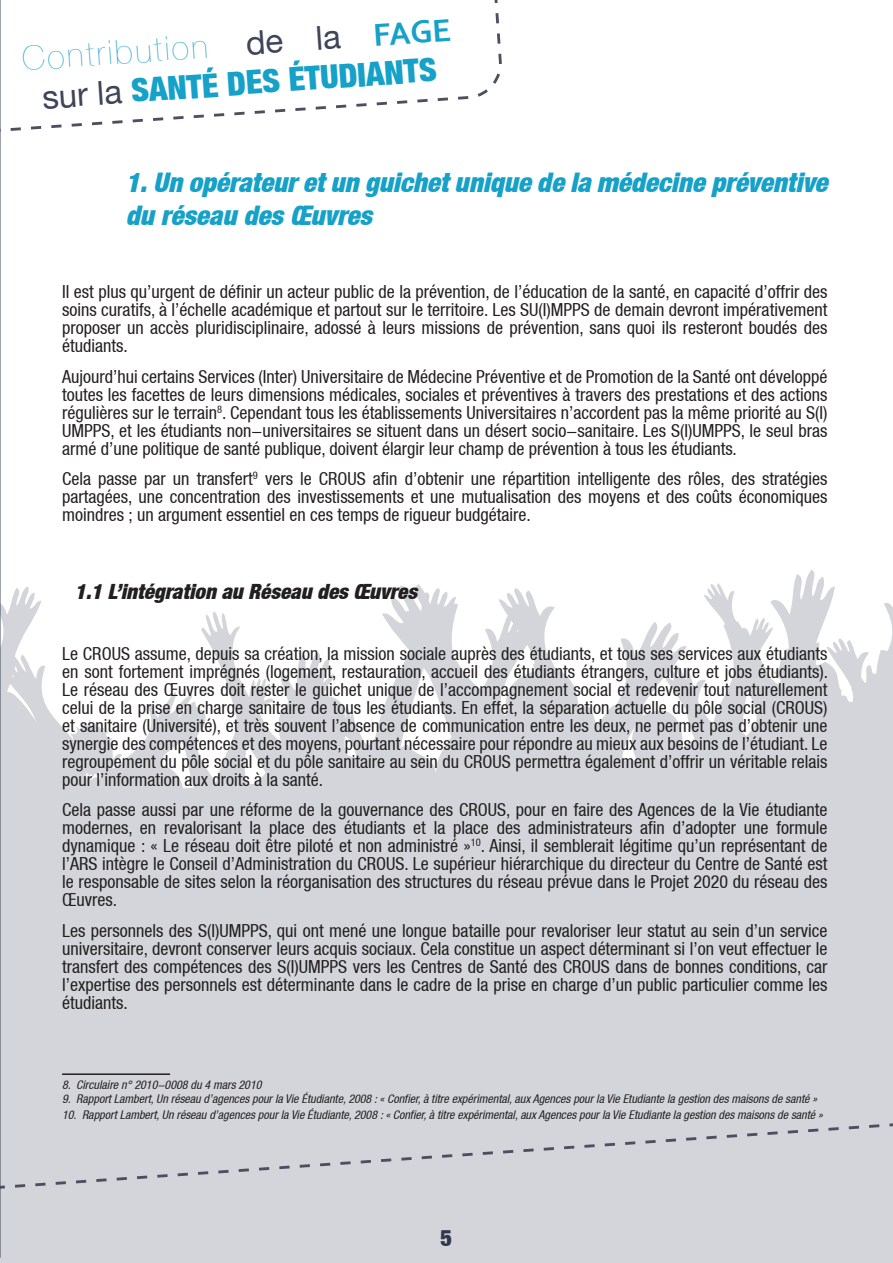
<style>
.page{position:relative;width:893px;height:1263px;background:#fff}
.page>*{position:absolute;margin:0;border:0;box-sizing:border-box;transform-origin:0 0}
.t1{font:900 condensed 33px/39.6px "Helvetica Neue LT";color:#15a1c8;text-align:center}
.t2{font:italic 900 condensed 27px/32.4px "Helvetica Neue LT";color:#15a1c8}
.t3{font:900 condensed 22.5px "Helvetica Neue LT";color:#33394d}
.t4{font:italic 900 condensed 21px "Helvetica Neue LT";color:#231f20}
.t5{font:condensed 18px/18px "Helvetica Neue LT";color:#231f20;text-align:justify}
.t6{font:italic condensed 12px "Helvetica Neue LT";color:#231f20}
.s1{font-weight:200;font-stretch:normal}
.s2{font-weight:400;font-stretch:normal;color:#3f4558}
.s3{font-family:"Corbel";font-weight:700;font-stretch:normal}
</style>
<div class="page">
<svg style="left:164px;top:570px;width:729px;height:388px;fill:#d3d5da"></svg>
<div style="left:0;top:958px;width:893px;height:305px;background:#d3d5da"></div>
<svg style="left:1px;top:586px;width:163px;height:372px;fill:#d3d5da"></svg>
<svg style="left:10px;top:0;width:492px;height:131px"></svg>
<svg style="left:1px;top:1123px;width:892px;height:66px"></svg>
<hr style="left:0;top:0;width:1px;height:1258px;background:#3f4558">
<hr style="left:62px;top:1073px;width:108px;height:2px;background:#231f20">
<h1 class="t1" style="left:21px;top:38px;width:431px;rotate:-4deg"><span class="s1">Contribution</span> <span class="s2">de la</span> <span class="s3">FAGE </span><span class="s2">sur la</span> santé des étudiants</h1>
<h2 class="t2" style="left:126px;top:166px;width:703px">1. Un opérateur et un guichet unique de la médecine préventive du réseau des Œuvres</h2>
<p class="t5" style="left:62px;top:282px;width:767px">Il est plus qu’urgent de définir un acteur public de la prévention, de l’éducation de la santé, en capacité d’offrir des soins curatifs, à l’échelle académique et partout sur le territoire. Les SU(I)MPPS de demain devront impérativement proposer un accès pluridisciplinaire, adossé à leurs missions de prévention, sans quoi ils resteront boudés des étudiants.</p>
<p class="t5" style="left:62px;top:367px;width:767px">Aujourd’hui certains Services (Inter) Universitaire de Médecine Préventive et de Promotion de la Santé ont développé toutes les facettes de leurs dimensions médicales, sociales et préventives à travers des prestations et des actions régulières sur le terrain<sup>8</sup>. Cependant tous les établissements Universitaires n’accordent pas la même priorité au S(I)<br>UMPPS, et les étudiants non-universitaires se situent dans un désert socio-sanitaire. Les S(I)UMPPS, le seul bras armé d’une politique de santé publique, doivent élargir leur champ de prévention à tous les étudiants.</p>
<p class="t5" style="left:62px;top:470px;width:767px">Cela passe par un transfert<sup>9</sup> vers le CROUS afin d’obtenir une répartition intelligente des rôles, des stratégies partagées, une concentration des investissements et une mutualisation des moyens et des coûts économiques moindres ; un argument essentiel en ces temps de rigueur budgétaire.</p>
<p class="t4" style="left:75px;top:579px;width:344px">1.1 L’intégration au Réseau des Œuvres</p>
<p class="t5" style="left:62px;top:644px;width:767px">Le CROUS assume, depuis sa création, la mission sociale auprès des étudiants, et tous ses services aux étudiants en sont fortement imprégnés (logement, restauration, accueil des étudiants étrangers, culture et jobs étudiants).<br>Le réseau des Œuvres doit rester le guichet unique de l’accompagnement social et redevenir tout naturellement celui de la prise en charge sanitaire de tous les étudiants. En effet, la séparation actuelle du pôle social (CROUS) et sanitaire (Université), et très souvent l’absence de communication entre les deux, ne permet pas d’obtenir une synergie des compétences et des moyens, pourtant nécessaire pour répondre au mieux aux besoins de l’étudiant. Le regroupement du pôle social et du pôle sanitaire au sein du CROUS permettra également d’offrir un véritable relais pour l’information aux droits à la santé.</p>
<p class="t5" style="left:62px;top:801px;width:767px">Cela passe aussi par une réforme de la gouvernance des CROUS, pour en faire des Agences de la Vie étudiante modernes, en revalorisant la place des étudiants et la place des administrateurs afin d’adopter une formule dynamique : « Le réseau doit être piloté et non administré »<sup>10</sup>. Ainsi, il semblerait légitime qu’un représentant de l’ARS intègre le Conseil d’Administration du CROUS. Le supérieur hiérarchique du directeur du Centre de Santé est le responsable de sites selon la réorganisation des structures du réseau prévue dans le Projet 2020 du réseau des Œuvres.</p>
<p class="t5" style="left:62px;top:922px;width:767px">Les personnels des S(I)UMPPS, qui ont mené une longue bataille pour revaloriser leur statut au sein d’un service universitaire, devront conserver leurs acquis sociaux. Cela constitue un aspect déterminant si l’on veut effectuer le transfert des compétences des S(I)UMPPS vers les Centres de Santé des CROUS dans de bonnes conditions, car l’expertise des personnels est déterminante dans le cadre de la prise en charge d’un public particulier comme les étudiants.</p>
<p class="t6" style="left:62px;top:1077px;width:201px">8. Circulaire n° 2010-0008 du 4 mars 2010</p>
<p class="t6" style="left:62px;top:1092px;width:756px">9. Rapport Lambert, Un réseau d’agences pour la Vie Étudiante, 2008 : « Confier, à titre expérimental, aux Agences pour la Vie Etudiante la gestion des maisons de santé »</p>
<p class="t6" style="left:62px;top:1108px;width:762px">10. Rapport Lambert, Un réseau d’agences pour la Vie Étudiante, 2008 : « Confier, à titre expérimental, aux Agences pour la Vie Etudiante la gestion des maisons de santé »</p>
<p class="t3" style="left:441px;top:1224px;width:13px">5</p>
</div>
